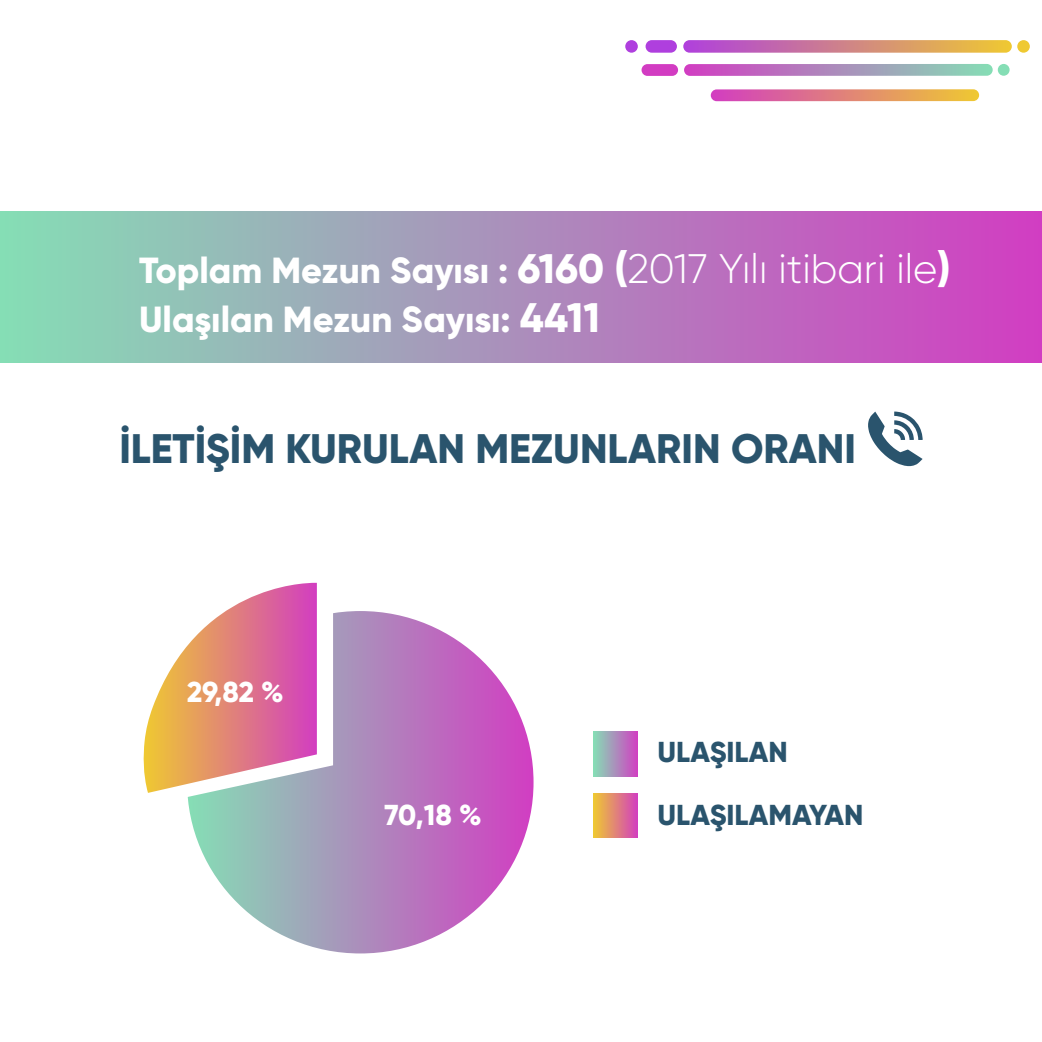
<style>
.page{position:relative;width:1042px;height:1042px;background:#fff}
.page>*{position:absolute;margin:0;border:0;box-sizing:border-box;transform-origin:0 0}
.t1{font:800 41.12px "Gilroy";color:#2a546d}
.t2{font:800 36.23px/49.5px "Gilroy";color:#fff}
.t3{font:800 28.88px "Gilroy";color:#2a546d}
.t4{font:800 28.88px "Gilroy";color:#fff}
.t5{font:800 28.7px "Gilroy";color:#fff}
.s1{font-size:41.12px}
.s2{font-weight:300;font-size:41.12px}
</style>
<div class="page">
<div style="left:0;top:211px;width:1042px;height:151px;background:linear-gradient(to right,#85deb5,#d13dc2)"></div>
<svg style="left:683px;top:40px;width:329px;height:13px;background:#d0888b"></svg>
<div style="left:645px;top:40px;width:32px;height:13px;background:#af3fde;border-radius:6px"></div>
<div style="left:625px;top:40px;width:13px;height:13px;background:#af3fde;border-radius:50%"></div>
<div style="left:1017px;top:40px;width:13px;height:13px;background:#efc931;border-radius:50%"></div>
<svg style="left:684px;top:64px;width:308px;height:12px;background:#ad90bd"></svg>
<div style="left:641px;top:64px;width:37px;height:12px;background:#d23cc2;border-radius:6px"></div>
<div style="left:998px;top:64px;width:11px;height:12px;background:#85deb5;border-radius:50%"></div>
<svg style="left:711px;top:89px;width:268px;height:12px;background:#e1877e"></svg>
<svg style="left:868px;top:411px;width:54px;height:55px"></svg>
<div style="left:593px;top:731px;width:44px;height:45px;background:linear-gradient(to right,#85dfb5,#cd46c1)"></div>
<div style="left:593px;top:793px;width:44px;height:45px;background:linear-gradient(to right,#efca31,#d445b8)"></div>
<svg style="left:188px;top:611px;width:345px;height:342px"></svg>
<svg style="left:187px;top:582px;width:146px;height:220px"></svg>
<svg style="left:143px;top:583px;width:174px;height:210px"></svg>
<p class="t2" style="left:139px;top:245px;width:813px">Toplam Mezun Sayısı : <span class="s1">6160 (</span><span class="s2">2017 Yılı itibari ile</span><span class="s1">)<br></span>Ulaşılan Mezun Sayısı: <span class="s1">4411</span></p>
<p class="t1" style="left:119px;top:423px;width:738px">İLETİŞİM KURULAN MEZUNLARIN ORANI</p>
<p class="t5" style="left:187px;top:674px;width:98px">29,82 %</p>
<p class="t3" style="left:657px;top:733px;width:132px">ULAŞILAN</p>
<p class="t4" style="left:384px;top:796px;width:99px">70,18 %</p>
<p class="t3" style="left:657px;top:796px;width:208px">ULAŞILAMAYAN</p>
</div>
